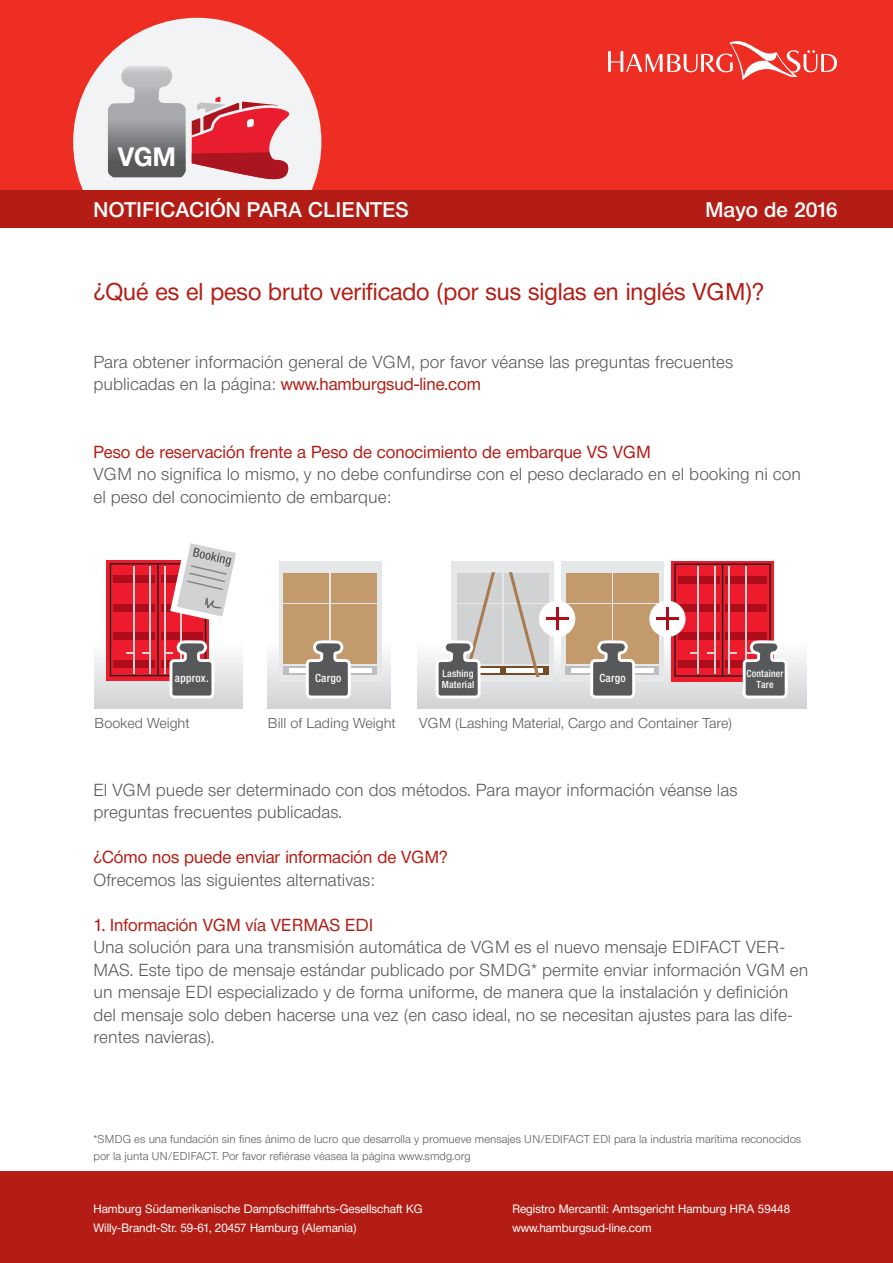
<style>
.page{position:relative;width:893px;height:1263px;background:#fff}
.page>*{position:absolute;margin:0;border:0;box-sizing:border-box;transform-origin:0 0}
.t1{font:700 26.25px "Neue Helvetica BQ";color:#fff}
.t2{font:24px "Neue Helvetica BQ";color:#b41d15}
.t3{font:500 21px "Neue Helvetica BQ";color:#fff}
.t4{font:300 17.25px/22.5px "Neue Helvetica BQ";color:#57585a}
.t5{font:17.25px "Neue Helvetica BQ";color:#b41d15}
.t6{font:300 14.1px "Neue Helvetica BQ";color:#57585a}
.t7{font:12px/19.5px "Neue Helvetica BQ";color:#fff}
.t8{font:300 11.25px/16.5px "Neue Helvetica BQ";color:#57585a}
.t9{font:500 condensed 11.25px "Helvetica Neue";letter-spacing:.02em;color:#fff}
.t10{font:500 condensed 9.9px/11.1px "Helvetica Neue";letter-spacing:.02em;color:#fff}
.s1{font-weight:400;color:#b41d15}
</style>
<div class="page">
<div style="left:0;top:1171px;width:893px;height:92px;background:#b41d15"></div>
<div style="left:0;top:0;width:893px;height:190px;background:#ee2e22"></div>
<svg style="left:73px;top:18px;width:248px;height:172px;fill:#f2f3f4"></svg>
<svg style="left:108px;top:66px;width:78px;height:111px;background:#9d9ea1"></svg>
<svg style="left:192px;top:96px;width:106px;height:84px;background:#dc7079"></svg>
<svg style="left:608px;top:41px;width:229px;height:39px"></svg>
<div style="left:0;top:190px;width:893px;height:37px;background:#b41d15"></div>
<div style="left:95px;top:642px;width:148px;height:66px;background:linear-gradient(to bottom,#fdfdfe,#d2d3d6)"></div>
<div style="left:268px;top:642px;width:123px;height:66px;background:linear-gradient(to bottom,#fdfdfe,#d2d3d6)"></div>
<div style="left:418px;top:642px;width:388px;height:66px;background:linear-gradient(to bottom,#fdfdfe,#d2d3d6)"></div>
<div style="left:106px;top:560px;width:103px;height:121px;background:#ee1b2c"></div>
<div style="left:114px;top:575px;width:41px;height:8px;background:#b00d1c"></div>
<div style="left:161px;top:575px;width:41px;height:8px;background:#b00d1c"></div>
<div style="left:114px;top:603px;width:41px;height:8px;background:#b00d1c"></div>
<div style="left:161px;top:603px;width:41px;height:8px;background:#b00d1c"></div>
<div style="left:114px;top:632px;width:41px;height:7px;background:#b00d1c"></div>
<div style="left:161px;top:632px;width:41px;height:7px;background:#b00d1c"></div>
<div style="left:114px;top:660px;width:41px;height:7px;background:#b00d1c"></div>
<div style="left:161px;top:660px;width:41px;height:7px;background:#b00d1c"></div>
<hr style="left:149px;top:566px;width:2px;height:107px;background:#d1d2d4">
<svg style="left:142px;top:652px;width:7px;height:2px"></svg>
<hr style="left:133px;top:566px;width:1px;height:107px;background:#d1d2d4">
<svg style="left:126px;top:652px;width:7px;height:2px"></svg>
<hr style="left:164px;top:566px;width:2px;height:107px;background:#d1d2d4">
<hr style="left:180px;top:566px;width:2px;height:107px;background:#d1d2d4">
<div style="left:110px;top:563px;width:96px;height:113px;border:1px solid #231f20"></div>
<hr style="left:157px;top:564px;width:2px;height:112px;background:#231f20">
<div style="left:451px;top:561px;width:103px;height:121px;background:#e6e7e9"></div>
<div style="left:671px;top:561px;width:103px;height:121px;background:#ee1b2c"></div>
<div style="left:678px;top:576px;width:42px;height:8px;background:#b00d1c"></div>
<div style="left:725px;top:576px;width:42px;height:8px;background:#b00d1c"></div>
<div style="left:678px;top:604px;width:42px;height:8px;background:#b00d1c"></div>
<div style="left:725px;top:604px;width:42px;height:8px;background:#b00d1c"></div>
<div style="left:678px;top:632px;width:42px;height:8px;background:#b00d1c"></div>
<div style="left:725px;top:632px;width:42px;height:8px;background:#b00d1c"></div>
<div style="left:678px;top:660px;width:42px;height:8px;background:#b00d1c"></div>
<div style="left:725px;top:660px;width:42px;height:8px;background:#b00d1c"></div>
<hr style="left:714px;top:566px;width:1px;height:108px;background:#d1d2d4">
<svg style="left:707px;top:652px;width:7px;height:2px"></svg>
<hr style="left:697px;top:566px;width:2px;height:108px;background:#d1d2d4">
<svg style="left:690px;top:652px;width:7px;height:2px"></svg>
<hr style="left:729px;top:566px;width:1px;height:108px;background:#d1d2d4">
<svg style="left:730px;top:652px;width:7px;height:2px"></svg>
<hr style="left:745px;top:566px;width:2px;height:108px;background:#d1d2d4">
<div style="left:674px;top:563px;width:97px;height:114px;border:1px solid #231f20"></div>
<hr style="left:722px;top:564px;width:1px;height:112px;background:#231f20">
<svg style="left:561px;top:561px;width:102px;height:121px;background:#e1dcd7"></svg>
<div style="left:566px;top:666px;width:93px;height:9px;background:#bcbdc0"></div>
<div style="left:572px;top:668px;width:37px;height:5px;background:#fff"></div>
<div style="left:616px;top:668px;width:38px;height:5px;background:#fff"></div>
<div style="left:566px;top:604px;width:45px;height:29px;background:#c39a6b"></div>
<div style="left:614px;top:604px;width:45px;height:29px;background:#c39a6b"></div>
<div style="left:566px;top:573px;width:45px;height:29px;background:#c39a6b"></div>
<div style="left:614px;top:573px;width:45px;height:29px;background:#c39a6b"></div>
<div style="left:566px;top:635px;width:45px;height:29px;background:#c39a6b"></div>
<div style="left:614px;top:635px;width:45px;height:29px;background:#c39a6b"></div>
<div style="left:279px;top:561px;width:102px;height:121px;background:#e6e7e9"></div>
<div style="left:283px;top:666px;width:94px;height:9px;background:#bcbdc0"></div>
<div style="left:289px;top:668px;width:38px;height:5px;background:#fff"></div>
<div style="left:334px;top:668px;width:37px;height:5px;background:#fff"></div>
<div style="left:283px;top:604px;width:46px;height:29px;background:#c39a6b"></div>
<div style="left:331px;top:604px;width:46px;height:29px;background:#c39a6b"></div>
<div style="left:283px;top:573px;width:46px;height:29px;background:#c39a6b"></div>
<div style="left:331px;top:573px;width:46px;height:29px;background:#c39a6b"></div>
<div style="left:283px;top:635px;width:46px;height:29px;background:#c39a6b"></div>
<div style="left:331px;top:635px;width:46px;height:29px;background:#c39a6b"></div>
<div style="left:457px;top:666px;width:92px;height:9px;background:#744c27"></div>
<div style="left:462px;top:668px;width:38px;height:5px;background:#fff"></div>
<div style="left:506px;top:668px;width:37px;height:5px;background:#fff"></div>
<div style="left:457px;top:604px;width:45px;height:29px;background:#d1d2d4"></div>
<div style="left:504px;top:604px;width:45px;height:29px;background:#d1d2d4"></div>
<div style="left:457px;top:573px;width:45px;height:29px;background:#d1d2d4"></div>
<div style="left:504px;top:573px;width:45px;height:29px;background:#d1d2d4"></div>
<div style="left:457px;top:635px;width:45px;height:29px;background:#d1d2d4"></div>
<div style="left:504px;top:635px;width:45px;height:29px;background:#d1d2d4"></div>
<svg style="left:509px;top:572px;width:30px;height:105px"></svg>
<div style="left:539px;top:601px;width:36px;height:36px;background:#fff;border-radius:50%"></div>
<hr style="left:556px;top:607px;width:2px;height:23px;background:#b00d1c">
<hr style="left:546px;top:618px;width:22px;height:2px;background:#b00d1c">
<div style="left:649px;top:601px;width:37px;height:36px;background:#fff;border-radius:50%"></div>
<hr style="left:666px;top:607px;width:3px;height:23px;background:#b00d1c">
<hr style="left:656px;top:618px;width:23px;height:2px;background:#b00d1c">
<svg style="left:167px;top:543px;width:69px;height:84px"></svg>
<svg style="left:165px;top:640px;width:49px;height:58px"></svg>
<svg style="left:306px;top:640px;width:45px;height:58px"></svg>
<svg style="left:590px;top:640px;width:45px;height:58px"></svg>
<svg style="left:436px;top:572px;width:59px;height:126px"></svg>
<svg style="left:743px;top:640px;width:45px;height:58px"></svg>
<h1 class="t1" style="left:118px;top:140px;width:60px">VGM</h1>
<p class="t3" style="left:94px;top:196px;width:317px">NOTIFICACIÓN PARA CLIENTES</p>
<p class="t3" style="left:706px;top:196px;width:134px">Mayo de 2016</p>
<h2 class="t2" style="left:94px;top:277px;width:672px">¿Qué es el peso bruto verificado (por sus siglas en inglés VGM)?</h2>
<p class="t4" style="left:94px;top:351px;width:641px">Para obtener información general de VGM, por favor véanse las preguntas frecuentes publicadas en la página: <span class="s1">www.hamburgsud-line.com</span></p>
<p class="t5" style="left:94px;top:441px;width:559px">Peso de reservación frente a Peso de conocimiento de embarque VS VGM</p>
<p class="t4" style="left:94px;top:463px;width:709px">VGM no significa lo mismo, y no debe confundirse con el peso declarado en el booking ni con el peso del conocimiento de embarque:</p>
<p class="t10" style="left:442px;top:667px;width:34px">Lashing<br>Material</p>
<p class="t10" style="left:747px;top:667px;width:38px;text-align:center">Container<br>Tare</p>
<p class="t9" style="left:175px;top:672px;width:35px">approx.</p>
<p class="t9" style="left:315px;top:672px;width:28px">Cargo</p>
<p class="t9" style="left:599px;top:672px;width:28px">Cargo</p>
<p class="t6" style="left:94px;top:715px;width:97px">Booked Weight</p>
<p class="t6" style="left:268px;top:715px;width:129px">Bill of Lading Weight</p>
<p class="t6" style="left:419px;top:715px;width:314px">VGM (Lashing Material, Cargo and Container Tare)</p>
<p class="t4" style="left:94px;top:778px;width:646px">El VGM puede ser determinado con dos métodos. Para mayor información véanse las preguntas frecuentes publicadas.</p>
<p class="t5" style="left:94px;top:846px;width:356px">¿Cómo nos puede enviar información de VGM?</p>
<p class="t4" style="left:94px;top:868px;width:283px">Ofrecemos las siguientes alternativas:</p>
<p class="t5" style="left:94px;top:914px;width:281px">1. Información VGM vía VERMAS EDI</p>
<p class="t4" style="left:94px;top:936px;width:716px">Una solución para una transmisión automática de VGM es el nuevo mensaje EDIFACT VER-MAS. Este tipo de mensaje estándar publicado por SMDG* permite enviar información VGM en un mensaje EDI especializado y de forma uniforme, de manera que la instalación y definición del mensaje solo deben hacerse una vez (en caso ideal, no se necesitan ajustes para las dife&shy;rentes navieras).</p>
<p class="t8" style="left:94px;top:1131px;width:709px">*SMDG es una fundación sin fines ánimo de lucro que desarrolla y promueve mensajes UN/EDIFACT EDI para la industria marítima reconocidos por la junta UN/EDIFACT. Por favor refiérase véasea la página www.smdg.org</p>
<p class="t7" style="left:94px;top:1198px;width:330px">Hamburg Südamerikanische Dampfschifffahrts-Gesellschaft KG<br>Willy-Brandt-Str. 59-61, 20457 Hamburg (Alemania)</p>
<p class="t7" style="left:512px;top:1198px;width:279px">Registro Mercantil: Amtsgericht Hamburg HRA 59448 www.hamburgsud-line.com</p>
</div>
